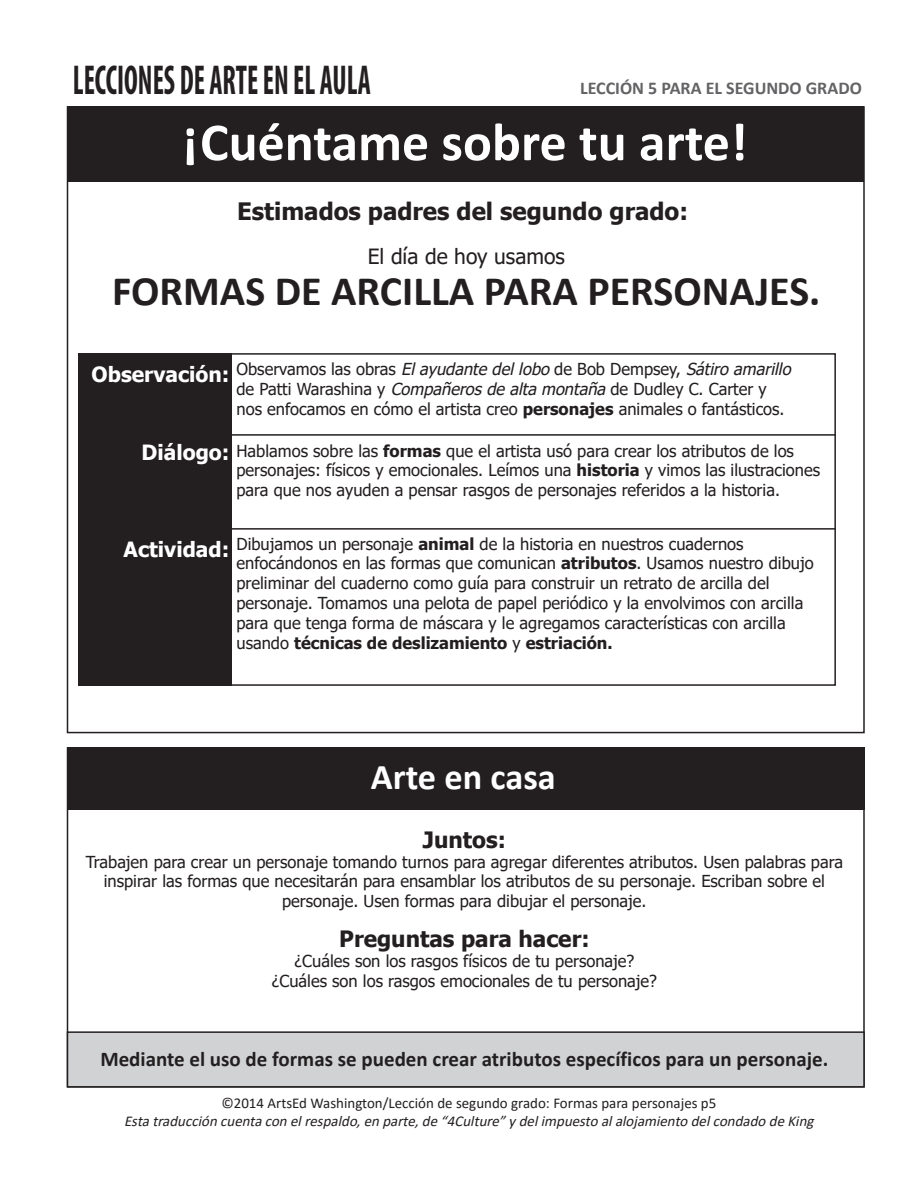
<style>
.page{position:relative;width:918px;height:1188px;background:#fff}
.page>*{position:absolute;margin:0;border:0;box-sizing:border-box;transform-origin:0 0}
.Calibri_white_headli{font:700 54px "Calibri";color:#fff}
._2_Calibri_-_Bold_Ce{font:700 42px "Calibri";color:#231f20}
.Head_grey{font:700 condensed 42px "Myriad Pro";color:#231f20;scale:.68 1}
.Calibri_white_center{font:700 36.3px "Calibri";color:#fff}
.Tahoma_bold_center_1{font:700 24px "Tahoma";color:#231f20}
.Tahoma_bold_center_1-2{font:700 22.5px "Tahoma";color:#231f20}
.calibir_16_bold_cent{font:700 21px "Calibri";color:#231f20}
.BoldWhiteLeftAligned{font:700 21px "Tahoma";color:#fff}
.Centered_Tahoma{font:21px "Tahoma";color:#231f20}
.Head_grey-2{font:700 18px "Calibri";color:#636366}
._1_body{font:16.5px/19.8px "Tahoma";color:#231f20}
.Body_center{font:16.5px/19.8px "Tahoma";color:#231f20;text-align:center}
.calibri_10{font:italic 15px "Calibri";color:#231f20}
.calibri_10-2{font:15px "Calibri";color:#231f20}
.s1{font-style:italic}
.s2{font-weight:700}
</style>
<div class="page">
<div style="left:68px;top:106px;width:796px;height:75px;background:#231f20"></div>
<div style="left:67px;top:747px;width:797px;height:63px;background:#231f20"></div>
<div style="left:68px;top:1032px;width:796px;height:55px;background:#d1d2d4"></div>
<div style="left:67px;top:1031px;width:798px;height:57px;border:2px solid #231f20"></div>
<div style="left:79px;top:353px;width:153px;height:333px;background:#231f20"></div>
<hr style="left:228px;top:528px;width:608px;height:2px;background:#231f20">
<hr style="left:228px;top:434px;width:608px;height:2px;background:#231f20">
<p class="Head_grey" style="left:73px;top:54px;width:440px">LECCIONES DE ARTE EN EL AULA</p>
<p class="Head_grey-2" style="left:580px;top:75px;width:283px">LECCIÓN 5 PARA EL SEGUNDO GRADO</p>
<p class="Calibri_white_headli" style="left:182px;top:104px;width:567px">¡Cuéntame sobre tu arte!</p>
<p class="Tahoma_bold_center_1" style="left:237px;top:194px;width:453px">Estimados padres del segundo grado:</p>
<p class="Centered_Tahoma" style="left:368px;top:243px;width:198px">El día de hoy usamos</p>
<p class="_2_Calibri_-_Bold_Ce" style="left:112px;top:261px;width:710px">FORMAS DE ARCILLA PARA PERSONAJES.</p>
<p class="BoldWhiteLeftAligned" style="left:92px;top:360px;width:140px">Observación:</p>
<p class="BoldWhiteLeftAligned" style="left:142px;top:438px;width:89px">Diálogo:</p>
<p class="_1_body" style="left:237px;top:360px;width:561px">Observamos las obras <span class="s1">Elayudantedellobo</span>de Bob Dempsey, <span class="s1">Sátiroamarillo </span>de Patti Warashina y <span class="s1">Compañerosdealtamontaña</span>de Dudley C. Carter y</p>
<p class="_1_body" style="left:237px;top:400px;width:550px">nos enfocamos en cómo el artista creo <span class="s2">personajes</span> animales o fantásticos.</p>
<p class="_1_body" style="left:237px;top:442px;width:585px">Hablamos sobre las <span class="s2">formas</span> que el artista usó para crear los atributos de los personajes: físicos y emocionales. Leímos una <span class="s2">historia</span> y vimos las ilustraciones para que nos ayuden a pensar rasgos de personajes referidos a la historia.</p>
<p class="BoldWhiteLeftAligned" style="left:124px;top:535px;width:107px">Actividad:</p>
<p class="_1_body" style="left:237px;top:535px;width:579px">Dibujamos un personaje <span class="s2">animal</span> de la historia en nuestros cuadernos enfocándonos en las formas que comunican <span class="s2">atributos</span>. Usamos nuestro dibujo preliminar del cuaderno como guía para construir un retrato de arcilla del personaje. Tomamos una pelota de papel periódico y la envolvimos con arcilla para que tenga forma de máscara y le agregamos características con arcilla usando <span class="s2">técnicas de deslizamiento</span> y <span class="s2">estriación.</span></p>
<p class="Calibri_white_center" style="left:371px;top:751px;width:186px">Arte en casa</p>
<p class="Tahoma_bold_center_1-2" style="left:423px;top:824px;width:85px">Juntos:</p>
<p class="Body_center" style="left:86px;top:853px;width:759px">Trabajen para crear un personaje tomando turnos para agregar diferentes atributos. Usen palabras para inspirar las formas que necesitarán para ensamblar los atributos de su personaje. Escriban sobre el personaje. Usen formas para dibujar el personaje.</p>
<p class="Tahoma_bold_center_1-2" style="left:339px;top:923px;width:252px">Preguntas para hacer:</p>
<p class="Body_center" style="left:272px;top:952px;width:387px">¿Cuáles son los rasgos físicos de tu personaje? ¿Cuáles son los rasgos emocionales de tu personaje?</p>
<p class="calibir_16_bold_cent" style="left:100px;top:1044px;width:730px">Mediante el uso de formas se pueden crear atributos específicos para un personaje.</p>
<p class="calibri_10-2" style="left:221px;top:1093px;width:497px">©2014 ArtsEd Washington/Lección de segundo grado: Formas para personajes p5</p>
<p class="calibri_10" style="left:124px;top:1110px;width:695px">Estatraduccióncuentaconelrespaldo,enparte,de“4Culture”ydelimpuesto alalojamiento delcondado deKing</p>
</div>
